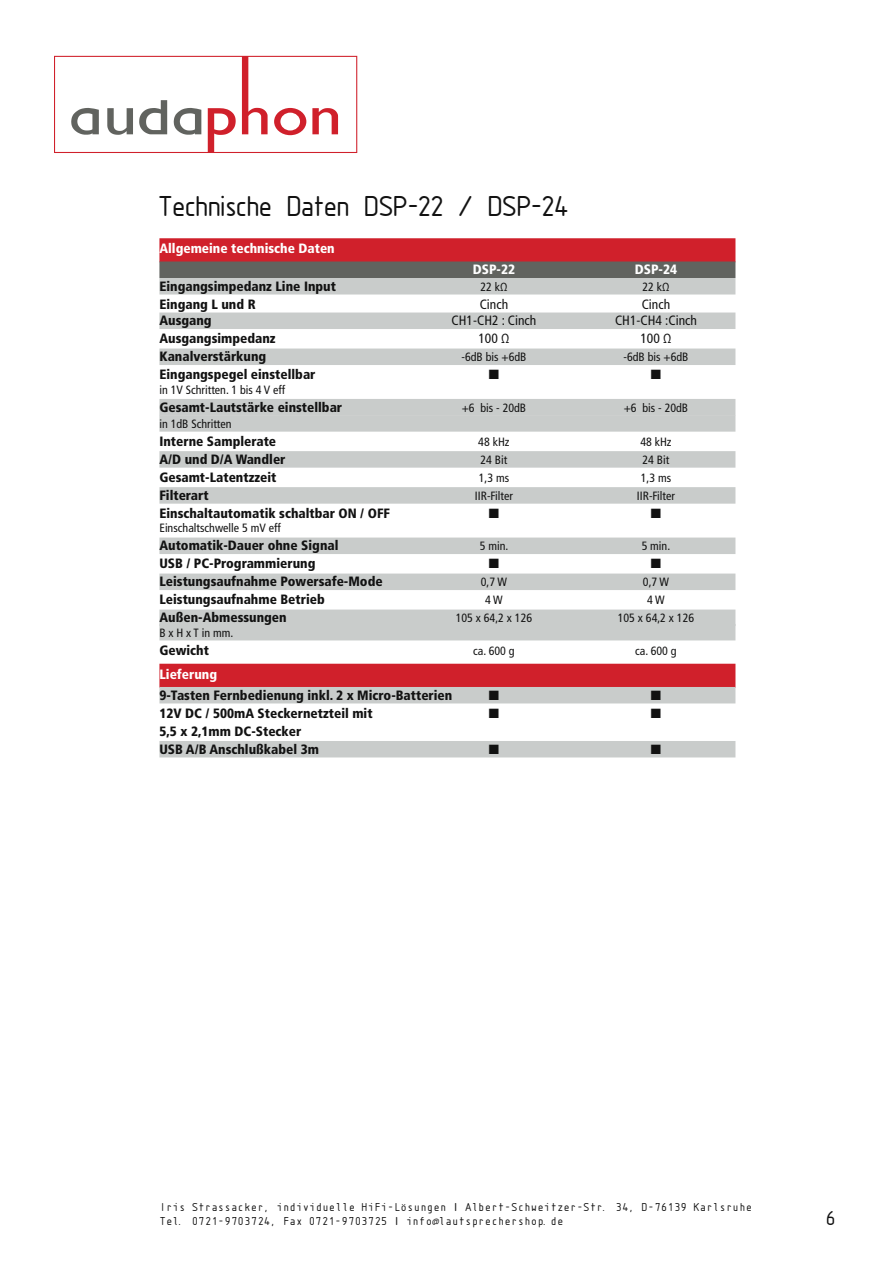
<style>
.page{position:relative;width:893px;height:1263px;background:#fff}
.page>*{position:absolute;margin:0;border:0;box-sizing:border-box;transform-origin:0 0}
.t1{font:30px "Isonorm";color:#121212}
.t2{font:21px "Isonorm Monospaced";color:#121212}
.t3{font:900 condensed 13.5px/18px "Frutiger LT Std";color:#121212}
.t4{font:900 condensed 13.5px "Frutiger LT Std";color:#fff}
.t5{font:condensed 13.5px "Frutiger LT Std";color:#121212}
.t6{font:13.5px "Zapf Dingbats ITC";color:#121212}
.t7{font:condensed 12px "Frutiger LT Std";color:#121212}
.t8{font:12px/14.4px "Isonorm Monospaced";color:#121212}
</style>
<div class="page">
<svg style="left:54px;top:56px;width:303px;height:97px"></svg>
<div style="left:159px;top:238px;width:576px;height:24px;background:#d0202b"></div>
<div style="left:159px;top:261px;width:576px;height:17px;background:#61635f"></div>
<div style="left:159px;top:278px;width:576px;height:16px;background:#c9cccb"></div>
<div style="left:159px;top:312px;width:576px;height:17px;background:#c9cccb"></div>
<div style="left:159px;top:348px;width:576px;height:17px;background:#c9cccb"></div>
<div style="left:159px;top:399px;width:576px;height:16px;background:#c9cccb"></div>
<div style="left:159px;top:415px;width:576px;height:17px;background:#c9cccb"></div>
<div style="left:159px;top:451px;width:576px;height:17px;background:#c9cccb"></div>
<div style="left:159px;top:487px;width:576px;height:17px;background:#c9cccb"></div>
<div style="left:159px;top:537px;width:576px;height:17px;background:#c9cccb"></div>
<div style="left:159px;top:573px;width:576px;height:17px;background:#c9cccb"></div>
<div style="left:159px;top:609px;width:576px;height:17px;background:#c9cccb"></div>
<div style="left:159px;top:624px;width:576px;height:16px;background:#c9cccb"></div>
<div style="left:159px;top:664px;width:576px;height:24px;background:#d0202b"></div>
<div style="left:159px;top:687px;width:576px;height:16px;background:#c9cccb"></div>
<div style="left:159px;top:741px;width:576px;height:16px;background:#c9cccb"></div>
<h1 class="t1" style="left:159px;top:190px;width:412px">Technische Daten DSP-22 / DSP-24</h1>
<p class="t4" style="left:159px;top:240px;width:177px">Allgemeine technische Daten</p>
<p class="t4" style="left:473px;top:261px;width:44px">DSP-22</p>
<p class="t4" style="left:635px;top:261px;width:44px">DSP-24</p>
<p class="t3" style="left:159px;top:277px;width:178px">Eingangsimpedanz Line Input</p>
<p class="t7" style="left:480px;top:280px;width:29px">22 kΩ</p>
<p class="t7" style="left:642px;top:280px;width:29px">22 kΩ</p>
<p class="t3" style="left:159px;top:295px;width:98px">Eingang L und R</p>
<p class="t5" style="left:480px;top:296px;width:30px">Cinch</p>
<p class="t5" style="left:642px;top:296px;width:30px">Cinch</p>
<p class="t3" style="left:159px;top:312px;width:54px">Ausgang</p>
<p class="t5" style="left:452px;top:313px;width:86px">CH1-CH2 : Cinch</p>
<p class="t5" style="left:615px;top:313px;width:83px">CH1-CH4 :Cinch</p>
<p class="t3" style="left:159px;top:330px;width:118px">Ausgangsimpedanz</p>
<p class="t5" style="left:478px;top:331px;width:32px">100 Ω</p>
<p class="t5" style="left:640px;top:331px;width:32px">100 Ω</p>
<p class="t3" style="left:159px;top:348px;width:108px">Kanalverstärkung</p>
<p class="t7" style="left:461px;top:350px;width:66px">-6dB bis +6dB</p>
<p class="t7" style="left:623px;top:350px;width:66px">-6dB bis +6dB</p>
<p class="t3" style="left:159px;top:366px;width:158px">Eingangspegel einstellbar</p>
<p class="t6" style="left:489px;top:368px;width:12px">■</p>
<p class="t6" style="left:651px;top:368px;width:12px">■</p>
<p class="t7" style="left:159px;top:382px;width:127px">in 1V Schritten. 1 bis 4 V eff</p>
<p class="t3" style="left:159px;top:398px;width:184px">Gesamt-Lautstärke einstellbar</p>
<p class="t7" style="left:462px;top:400px;width:66px">+6 bis - 20dB</p>
<p class="t7" style="left:624px;top:400px;width:66px">+6 bis - 20dB</p>
<p class="t7" style="left:159px;top:417px;width:74px">in 1dB Schritten</p>
<p class="t3" style="left:159px;top:432px;width:118px">Interne Samplerate</p>
<p class="t7" style="left:478px;top:435px;width:33px">48 kHz</p>
<p class="t7" style="left:640px;top:435px;width:33px">48 kHz</p>
<p class="t3" style="left:159px;top:450px;width:128px">A/D und D/A Wandler</p>
<p class="t7" style="left:481px;top:453px;width:28px">24 Bit</p>
<p class="t7" style="left:643px;top:453px;width:28px">24 Bit</p>
<p class="t3" style="left:159px;top:468px;width:119px">Gesamt-Latentzzeit</p>
<p class="t7" style="left:479px;top:471px;width:32px">1,3 ms</p>
<p class="t7" style="left:641px;top:471px;width:32px">1,3 ms</p>
<p class="t3" style="left:159px;top:486px;width:51px">Filterart</p>
<p class="t7" style="left:475px;top:489px;width:40px">IIR-Filter</p>
<p class="t7" style="left:637px;top:489px;width:40px">IIR-Filter</p>
<p class="t3" style="left:159px;top:504px;width:232px">Einschaltautomatik schaltbar ON / OFF</p>
<p class="t6" style="left:489px;top:507px;width:12px">■</p>
<p class="t6" style="left:651px;top:507px;width:12px">■</p>
<p class="t7" style="left:159px;top:521px;width:123px">Einschaltschwelle 5 mV eff</p>
<p class="t3" style="left:159px;top:537px;width:181px">Automatik-Dauer ohne Signal</p>
<p class="t7" style="left:480px;top:539px;width:30px">5 min.</p>
<p class="t7" style="left:642px;top:539px;width:30px">5 min.</p>
<p class="t3" style="left:159px;top:555px;width:158px">USB / PC-Programmierung</p>
<p class="t6" style="left:489px;top:557px;width:12px">■</p>
<p class="t6" style="left:651px;top:557px;width:12px">■</p>
<p class="t3" style="left:159px;top:573px;width:225px">Leistungsaufnahme Powersafe-Mode</p>
<p class="t7" style="left:481px;top:575px;width:28px">0,7 W</p>
<p class="t7" style="left:643px;top:575px;width:28px">0,7 W</p>
<p class="t3" style="left:159px;top:591px;width:167px">Leistungsaufnahme Betrieb</p>
<p class="t7" style="left:485px;top:593px;width:19px">4 W</p>
<p class="t7" style="left:647px;top:593px;width:19px">4 W</p>
<p class="t3" style="left:159px;top:609px;width:129px">Außen-Abmessungen</p>
<p class="t7" style="left:456px;top:611px;width:78px">105 x 64,2 x 126</p>
<p class="t7" style="left:618px;top:611px;width:78px">105 x 64,2 x 126</p>
<p class="t7" style="left:159px;top:625px;width:75px">B x H x T in mm.</p>
<p class="t3" style="left:159px;top:641px;width:51px">Gewicht</p>
<p class="t7" style="left:473px;top:643px;width:43px">ca. 600 g</p>
<p class="t7" style="left:635px;top:643px;width:43px">ca. 600 g</p>
<p class="t4" style="left:159px;top:666px;width:59px">Lieferung</p>
<p class="t3" style="left:159px;top:686px;width:294px">9-Tasten Fernbedienung inkl. 2 x Micro-Batterien</p>
<p class="t6" style="left:489px;top:689px;width:12px">■</p>
<p class="t6" style="left:651px;top:689px;width:12px">■</p>
<p class="t3" style="left:159px;top:704px;width:215px">12V DC / 500mA Steckernetzteil mit</p>
<p class="t6" style="left:489px;top:707px;width:12px">■</p>
<p class="t6" style="left:651px;top:707px;width:12px">■</p>
<p class="t3" style="left:159px;top:722px;width:161px">5,5 x 2,1mm DC-Stecker<br>USB A/B Anschlußkabel 3m</p>
<p class="t6" style="left:489px;top:743px;width:12px">■</p>
<p class="t6" style="left:651px;top:743px;width:12px">■</p>
<p class="t8" style="left:159px;top:1200px;width:594px">Iris Strassacker, individuelle HiFi-Lösungen | Albert-Schweitzer-Str. 34, D-76139 Karlsruhe<br>Tel. 0721-9703724, Fax 0721-9703725 | info@lautsprechershop.de</p>
<h2 class="t2" style="left:825px;top:1207px;width:13px">6</h2>
</div>
